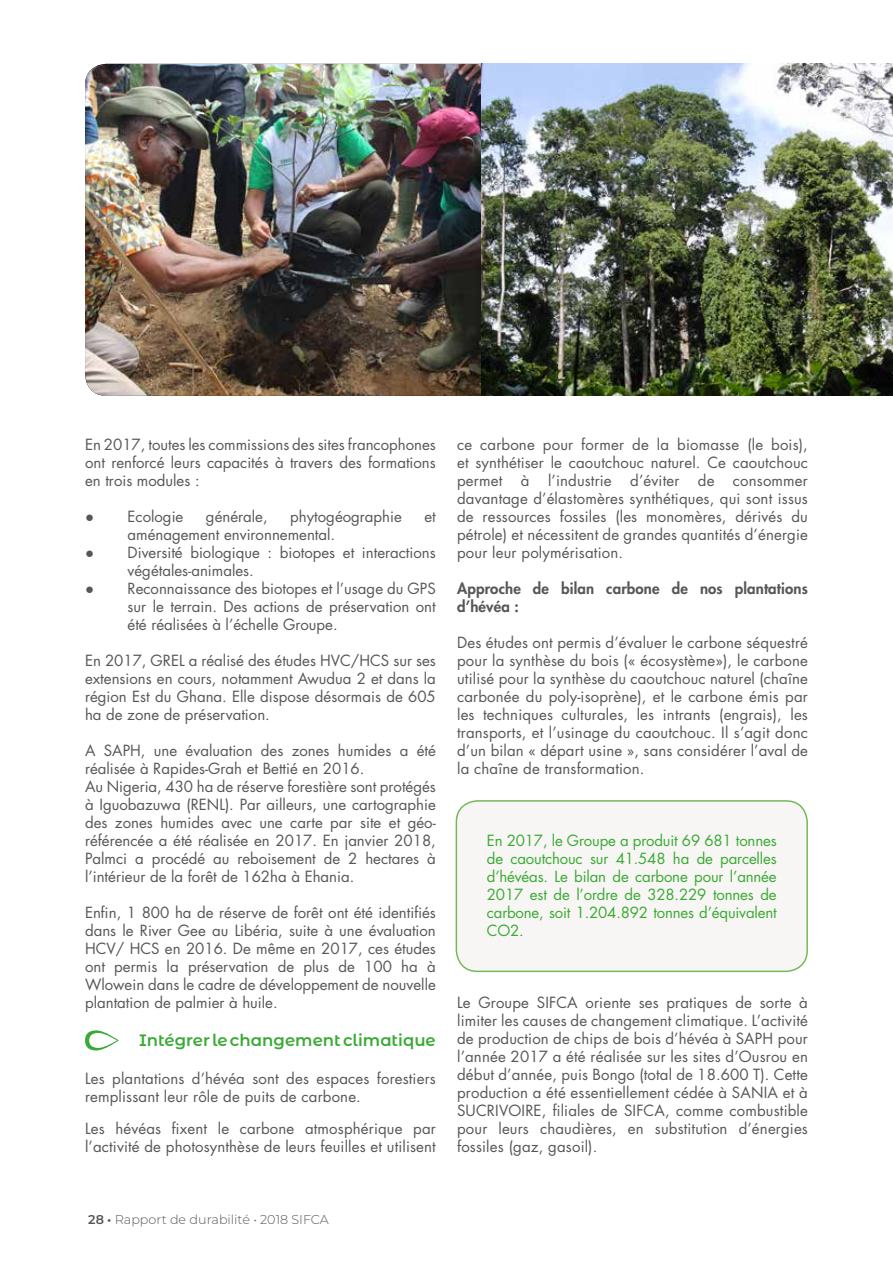
<style>
.page{position:relative;width:893px;height:1263px;background:#fff}
.page>*{position:absolute;margin:0;border:0;box-sizing:border-box;transform-origin:0 0}
.t1{font:600 16.5px "Montserrat Alternates";color:#3aaa35}
.t2{font:15px/18px "Futura Std";color:#575756;text-align:justify}
.t3{font:15px/18px "Futura Std";letter-spacing:-.01em;color:#3aaa35;text-align:justify}
.t4{font:800 15px/18px "Futura Std";letter-spacing:.01em;color:#575756}
.t5{font:300 12.75px "Montserrat";color:#575756}
.s1{font-family:"Arial"}
.s2{color:#fff}
.s3{font-weight:600}
</style>
<div class="page">
<img style="left:85px;top:64px;width:397px;height:332px">
<img style="left:482px;top:64px;width:411px;height:332px">
<div style="left:456px;top:801px;width:351px;height:170px;background:#f8f6f4;border-radius:21px"></div>
<div style="left:456px;top:800px;width:352px;height:172px;border:2px solid #74b959;border-radius:21px"></div>
<svg style="left:85px;top:1030px;width:34px;height:20px"></svg>
<p class="t2" style="left:85px;top:436px;width:352px">En 2017, toutes les commissions des sites francophones ont renforcé leurs capacités à travers des formations en trois modules :</p>
<p class="t2" style="left:85px;top:508px;width:100px"><span class="s1">●</span> Ecologie</p>
<p class="t2" style="left:206px;top:508px;width:63px">générale,</p>
<p class="t2" style="left:290px;top:508px;width:113px">phytogéographie</p>
<p class="t2" style="left:424px;top:508px;width:13px">et</p>
<p class="t2" style="left:128px;top:526px;width:209px">aménagement environnemental.</p>
<p class="t2" style="left:128px;top:544px;width:310px;text-indent:-43px"><span class="s1">●</span> Diversité biologique : biotopes et interactions végétales-animales.</p>
<p class="t2" style="left:128px;top:580px;width:310px;text-indent:-43px"><span class="s1">●</span> Reconnaissance des biotopes et l’usage du GPS sur le terrain. Des actions de préservation ont été réalisées à l’échelle Groupe.</p>
<p class="t2" style="left:85px;top:652px;width:352px">En 2017, GREL a réalisé des études HVC/HCS sur ses extensions en cours, notamment Awudua 2 et dans la région Est du Ghana. Elle dispose désormais de 605 ha de zone de préservation.</p>
<p class="t2" style="left:85px;top:742px;width:352px;text-align:left">A SAPH, une évaluation des zones humides a été réalisée à Rapides-Grah et Bettié en 2016.<br>Au Nigeria, 430 ha de réserve forestière sont protégés à Iguobazuwa (RENL). Par ailleurs, une cartographie des zones humides avec une carte par site et géo&shy;référencée a été réalisée en 2017. En janvier 2018, Palmci a procédé au reboisement de 2 hectares à l’intérieur de la forêt de 162ha à Ehania.</p>
<p class="t2" style="left:85px;top:904px;width:352px">Enfin, 1 800 ha de réserve de forêt ont été identifiés dans le River Gee au Libéria, suite à une évaluation HCV/ HCS en 2016. De même en 2017, ces études ont permis la préservation de plus de 100 ha à Wlowein dans le cadre de développement de nouvelle plantation de palmier à huile.</p>
<p class="t1" style="left:139px;top:1028px;width:298px">Intégrer le changement climatique</p>
<p class="t2" style="left:85px;top:1069px;width:352px">Les plantations d’hévéa sont des espaces forestiers remplissant leur rôle de puits de carbone.</p>
<p class="t2" style="left:85px;top:1120px;width:352px">Les hévéas fixent le carbone atmosphérique par l’activité de photosynthèse de leurs feuilles et utilisent</p>
<p class="t2" style="left:457px;top:436px;width:352px">ce carbone pour former de la biomasse (le bois), et synthétiser le caoutchouc naturel. Ce caoutchouc permet à l’industrie d’éviter de consommer davantage d’élastomères synthétiques, qui sont issus de ressources fossiles (les monomères, dérivés du pétrole) et nécessitent de grandes quantités d’énergie pour leur polymérisation.</p>
<p class="t4" style="left:457px;top:579px;width:352px">Approche de bilan carbone de nos plantations d’hévéa :</p>
<p class="t2" style="left:457px;top:634px;width:352px">Des études ont permis d’évaluer le carbone séquestré pour la synthèse du bois (« écosystème»), le carbone utilisé pour la synthèse du caoutchouc naturel (chaîne carbonée du poly-isoprène), et le carbone émis par les techniques culturales, les intrants (engrais), les transports, et l’usinage du caoutchouc. Il s’agit donc d’un bilan « départ usine », sans considérer l’aval de la chaîne de transformation.</p>
<p class="t3" style="left:487px;top:832px;width:291px">En 2017, le Groupe a produit 69 681 tonnes de caoutchouc sur 41.548 ha de parcelles d’hévéas. Le bilan de carbone pour l’année 2017 est de l’ordre de 328.229 tonnes de carbone, soit 1.204.892 tonnes d’équivalent CO2.<span class="s2">.</span></p>
<p class="t2" style="left:457px;top:994px;width:352px">Le Groupe SIFCA oriente ses pratiques de sorte à limiter les causes de changement climatique. L’activité de production de chips de bois d’hévéa à SAPH pour l’année 2017 a été réalisée sur les sites d’Ousrou en début d’année, puis Bongo (total de 18.600 T). Cette production a été essentiellement cédée à SANIA et à SUCRIVOIRE, filiales de SIFCA, comme combustible pour leurs chaudières, en substitution d’énergies fossiles (gaz, gasoil).</p>
<p class="t5" style="left:88px;top:1211px;width:242px"><span class="s3">28 •</span> Rapport de durabilité • 2018 SIFCA</p>
</div>
